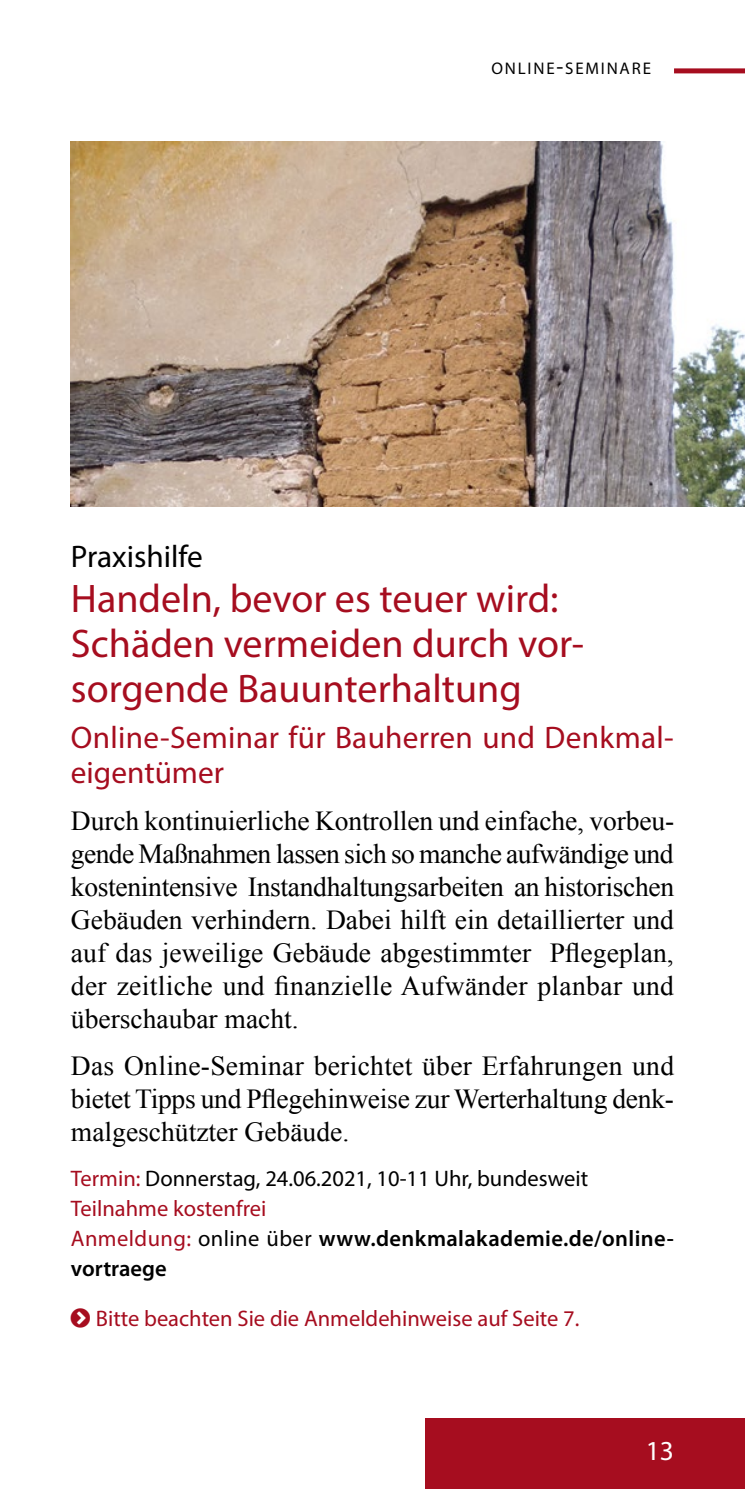
<style>
.page{position:relative;width:745px;height:1489px;background:#fff}
.page>*{position:absolute;margin:0;border:0;box-sizing:border-box;transform-origin:0 0}
.t1{font:40px/45px "Myriad Pro";color:#a60d1f}
.t2{font:31.25px/35px "Myriad Pro";letter-spacing:.01em;color:#a60d1f}
.t3{font:31.25px "Myriad Pro";color:#000}
.t4{font:27.5px/33px "Times New Roman";color:#000;text-align:justify}
.t5{font:27.5px "Myriad Pro";color:#fff}
.t6{font:22.5px/30px "Myriad Pro";color:#000}
.t7{font:22.5px "Myriad Pro";color:#a60d1f}
.t8{font:17px "Myriad Pro";letter-spacing:.105em;color:#000}
.s1{font-size:22.5px}
.s2{color:#a60d1f}
.s3{font-weight:600}
</style>
<div class="page">
<div style="left:425px;top:1417px;width:319px;height:71px;background:#a60d1f"></div>
<div style="left:673px;top:68px;width:71px;height:5px;background:#a60d1f"></div>
<img style="left:71px;top:142px;width:673px;height:365px">
<p class="t8" style="left:491px;top:57px;width:161px">ONLINE<span class="s1">-</span>SEMINARE</p>
<p class="t3" style="left:71px;top:537px;width:133px">Praxishilfe</p>
<h1 class="t1" style="left:71px;top:575px;width:514px">Handeln, bevor es teuer wird:<br>Schäden vermeiden durch vor&shy;sorgende Bauunterhaltung</h1>
<p class="t2" style="left:71px;top:719px;width:604px">Online-Seminar für Bauherren und Denkmal&shy;eigentümer</p>
<p class="t4" style="left:71px;top:803px;width:604px">Durch kontinuierliche Kontrollen und einfache, vorbeu&shy;gende Maßnahmen lassen sich so manche aufwändige und kostenintensive Instandhaltungsarbeiten an historischen Gebäuden verhindern. Dabei hilft ein detaillierter und auf das jeweilige Gebäude abgestimmter Pflegeplan, der zeitliche und finanzielle Aufwänder planbar und überschaubar macht.</p>
<p class="t4" style="left:71px;top:1049px;width:604px">Das Online-Seminar berichtet über Erfahrungen und bietet Tipps und Pflegehinweise zur Werterhaltung denk&shy;malgeschützter Gebäude.</p>
<p class="t6" style="left:71px;top:1162px;width:604px"><span class="s2">Termin:</span> Donnerstag, 24.06.2021, 10-11 Uhr, bundesweit <span class="s2">Teilnahme kostenfrei<br>Anmeldung:</span> online über <span class="s3">www.denkmalakademie.de/online&shy;vortraege</span></p>
<p class="t7" style="left:96px;top:1303px;width:485px">Bitte beachten Sie die Anmeldehinweise auf Seite 7.</p>
<p class="t5" style="left:645px;top:1433px;width:30px">13</p>
</div>
